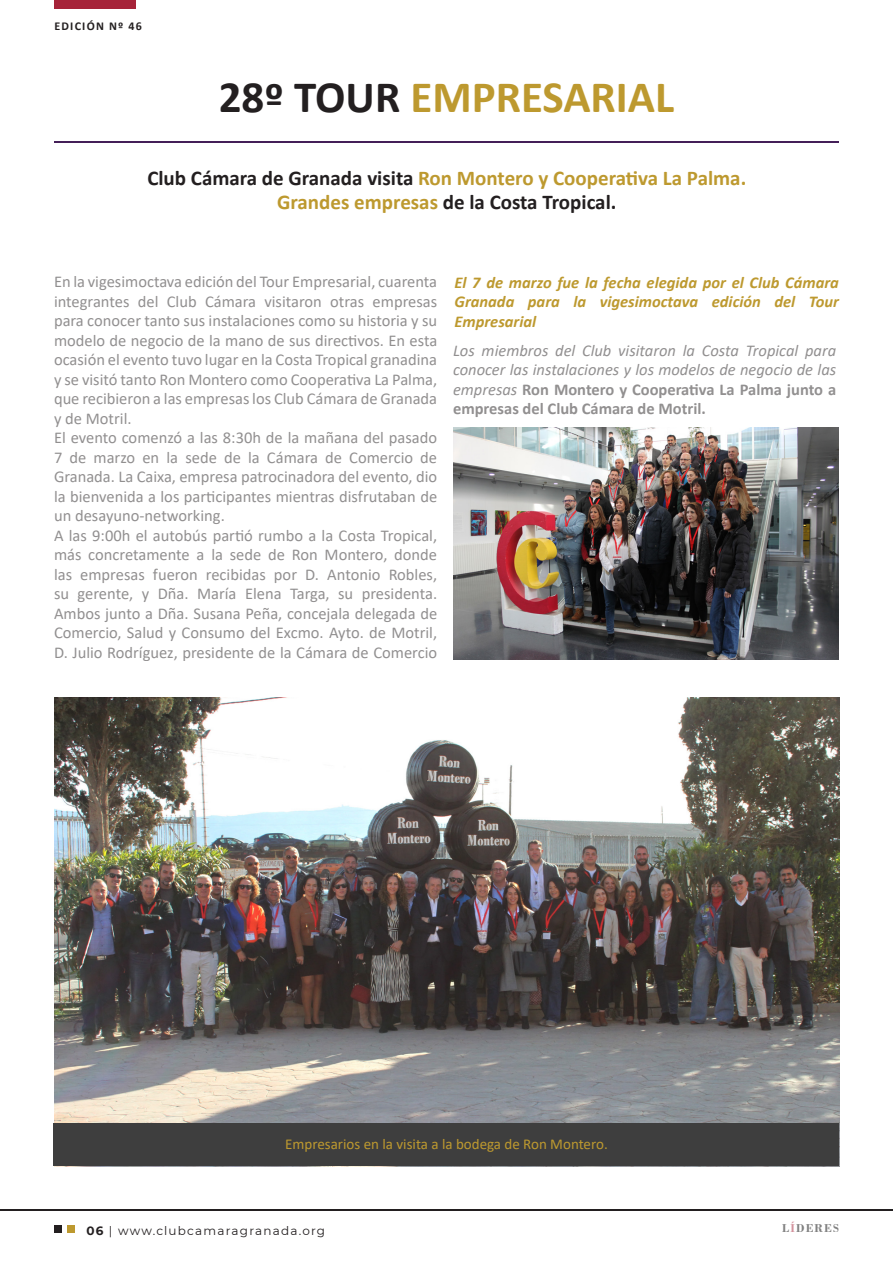
<style>
.page{position:relative;width:893px;height:1263px;background:#fff}
.page>*{position:absolute;margin:0;border:0;box-sizing:border-box;transform-origin:0 0}
.t1{font:700 45px "Calibri";color:#bd992f}
.t2{font:700 21px "Calibri";color:#bd992f}
.t3{font:700 21px "Calibri";color:#231f20}
.t4{font:16.5px/19.5px "Calibri";color:#231f20}
.t5{font:italic 16.5px/19.5px "Calibri";color:#231f20;text-align:justify}
.t6{font:italic 700 16.5px/19.5px "Calibri";color:#bd992f;text-align:justify}
.t7{font:15px "Calibri";color:#bd992f}
.t8{font:12px "Montserrat";letter-spacing:.1em;color:#231f20}
.t9{font:700 12px "Calibri";letter-spacing:.1em;color:#231f20}
.t10{font:700 12px "Bodoni";letter-spacing:.1em;color:#000}
.s1{color:#231f20}
.s2{color:#bd992f}
.s3{font-weight:700;font-style:normal}
.s4{font-weight:700}
.s5{color:#a62339}
</style>
<div class="page">
<div style="left:54px;top:1225px;width:7px;height:7px;background:#231f20"></div>
<div style="left:68px;top:1225px;width:7px;height:7px;background:#bd992f"></div>
<img style="left:54px;top:698px;width:785px;height:425px">
<img style="left:453px;top:428px;width:386px;height:232px">
<hr style="left:54px;top:142px;width:785px;height:1px;background:#441f58">
<div style="left:54px;top:0;width:82px;height:9px;background:#a62339"></div>
<hr style="left:0;top:1209px;width:893px;height:1px;background:#231f20">
<div style="left:54px;top:1123px;width:785px;height:43px;background:#3e3e3e"></div>
<p class="t9" style="left:55px;top:18px;width:89px">EDICIÓN Nº 46</p>
<p class="t1" style="left:219px;top:66px;width:457px"><span class="s1">28º TOUR</span> EMPRESARIAL</p>
<p class="t2" style="left:147px;top:163px;width:600px"><span class="s1">Club Cámara de Granada visita</span> Ron Montero y Cooperativa La Palma.</p>
<p class="t3" style="left:277px;top:187px;width:341px"><span class="s2">Grandes empresas</span> de la Costa Tropical.</p>
<p class="t4" style="left:54px;top:272px;width:385px">En la vigesimoctava edición del Tour Empresarial, cuarenta integrantes del Club Cámara visitaron otras empresas para conocer tanto sus instalaciones como su historia y su modelo de negocio de la mano de sus directivos. En esta ocasión el evento tuvo lugar en la Costa Tropical granadina y se visitó tanto Ron Montero como Cooperativa La Palma, que recibieron a las empresas los Club Cámara de Granada y de Motril.<br>El evento comenzó a las 8:30h de la mañana del pasado 7 de marzo en la sede de la Cámara de Comercio de Granada. La Caixa, empresa patrocinadora del evento, dio la bienvenida a los participantes mientras disfrutaban de un desayuno-networking.<br>A las 9:00h el autobús partió rumbo a la Costa Tropical, más concretamente a la sede de Ron Montero, donde las empresas fueron recibidas por D. Antonio Robles, su gerente, y Dña. María Elena Targa, su presidenta.<br>Ambos junto a Dña. Susana Peña, concejala delegada de Comercio, Salud y Consumo del Excmo. Ayto. de Motril, D. Julio Rodríguez, presidente de la Cámara de Comercio</p>
<p class="t6" style="left:454px;top:272px;width:386px">El 7 de marzo fue la fecha elegida por el Club Cámara Granada para la vigesimoctava edición del Tour Empresarial</p>
<p class="t5" style="left:453px;top:340px;width:385px">Los miembros del Club visitaron la Costa Tropical para conocer las instalaciones y los modelos de negocio de las empresas <span class="s3">Ron Montero y Cooperativa La Palma junto a empresas del Club Cámara de Motril.</span></p>
<p class="t7" style="left:285px;top:1133px;width:324px">Empresarios en la visita a la bodega de Ron Montero.</p>
<p class="t8" style="left:86px;top:1223px;width:240px"><span class="s4">06</span> | www.clubcamaragranada.org</p>
<p class="t10" style="left:782px;top:1220px;width:58px">L<span class="s5">Í</span>DERES</p>
</div>
